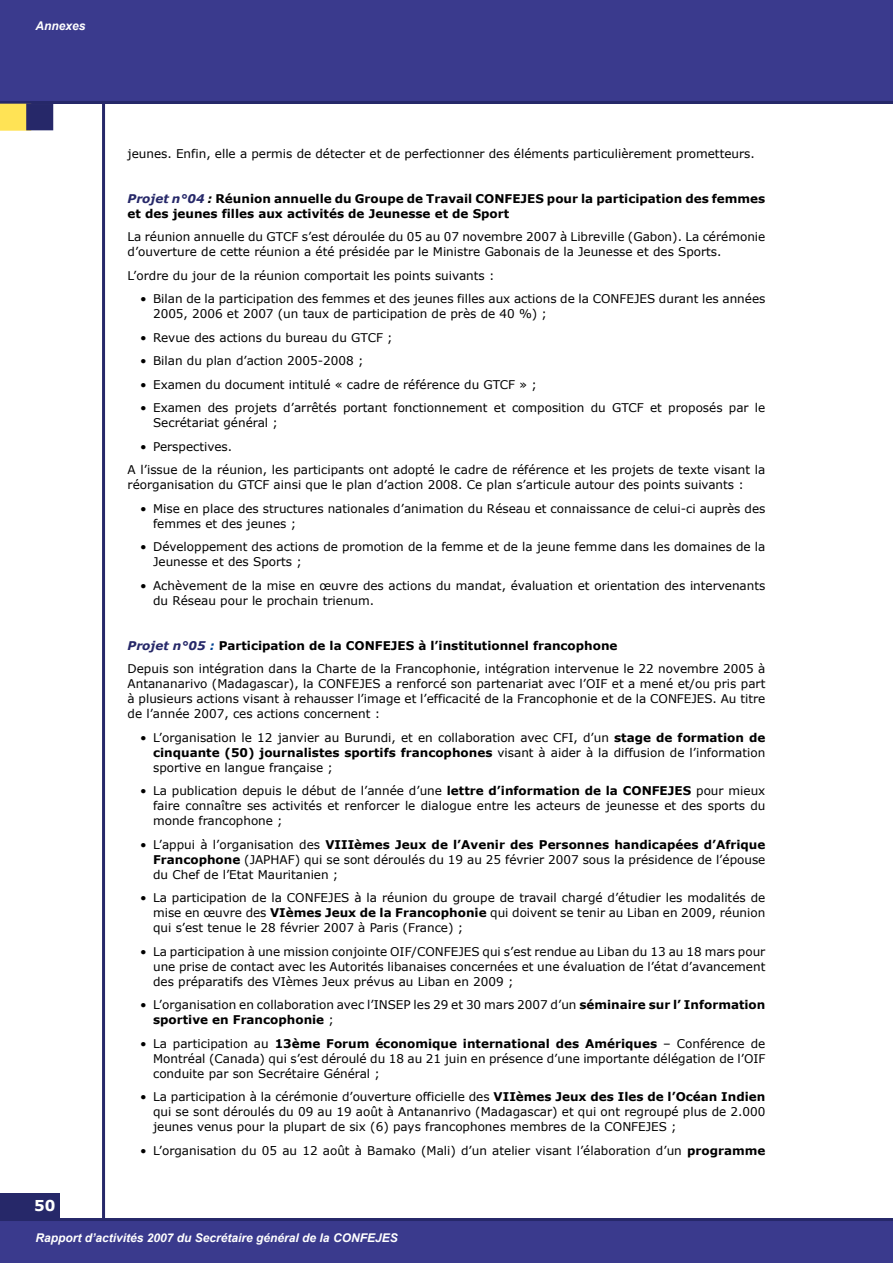
<style>
.page{position:relative;width:893px;height:1263px;background:#fff}
.page>*{position:absolute;margin:0;border:0;box-sizing:border-box;transform-origin:0 0}
.t1{font:700 15px "Verdana";color:#fff}
.t2{font:12px/15px "Verdana";color:#000}
.t3{font:700 12px/15px "Verdana";color:#000}
.t4{font:italic 700 12px "Arial";color:#fff}
.s1{font-style:italic;color:#262869}
.s2{font-style:italic}
.s3{font-weight:700;font-style:italic;color:#262869}
.s4{font-weight:700;font-style:italic;color:#004393}
.s5{font-weight:700}
</style>
<div class="page">
<div style="left:0;top:1221px;width:893px;height:42px;background:#3a3a8d"></div>
<div style="left:0;top:0;width:893px;height:102px;background:#3a3a8d"></div>
<hr style="left:0;top:101px;width:893px;height:3px;background:#262869">
<hr style="left:0;top:1218px;width:893px;height:3px;background:#262869">
<hr style="left:102px;top:102px;width:3px;height:1118px;background:#262869">
<div style="left:0;top:1193px;width:60px;height:25px;background:#262869"></div>
<div style="left:34px;top:1233px;width:373px;height:13px;background:#3a3a8d"></div>
<svg style="left:0;top:104px;width:31px;height:27px"></svg>
<div style="left:26px;top:103px;width:27px;height:27px;background:#262869;border:2px solid #262869"></div>
<p class="t4" style="left:36px;top:19px;width:52px">Annexes</p>
<p class="t1" style="left:34px;top:1196px;width:23px">50</p>
<p class="t2" style="left:128px;top:146px;width:629px">jeunes. Enfin, elle a permis de détecter et de perfectionner des éléments particulièrement prometteurs.</p>
<p class="t3" style="left:128px;top:191px;width:639px"><span class="s1">Projet n°04</span> <span class="s2">:</span> Réunion annuelle du Groupe de Travail CONFEJES pour la participation des femmes et des jeunes filles aux activités de Jeunesse et de Sport</p>
<p class="t2" style="left:128px;top:229px;width:639px">La réunion annuelle du GTCF s’est déroulée du 05 au 07 novembre 2007 à Libreville (Gabon). La cérémonie d’ouverture de cette réunion a été présidée par le Ministre Gabonais de la Jeunesse et des Sports.</p>
<p class="t2" style="left:128px;top:268px;width:368px">L’ordre du jour de la réunion comportait les points suivants :</p>
<p class="t2" style="left:153px;top:291px;width:614px;text-indent:-13px">• Bilan de la participation des femmes et des jeunes filles aux actions de la CONFEJES durant les années<br>2005, 2006 et 2007 (un taux de participation de près de 40 %) ;</p>
<p class="t2" style="left:140px;top:330px;width:254px">• Revue des actions du bureau du GTCF ;</p>
<p class="t2" style="left:140px;top:353px;width:225px">• Bilan du plan d’action 2005-2008 ;</p>
<p class="t2" style="left:140px;top:377px;width:398px">• Examen du document intitulé « cadre de référence du GTCF » ;</p>
<p class="t2" style="left:153px;top:400px;width:614px;text-indent:-13px">• Examen des projets d’arrêtés portant fonctionnement et composition du GTCF et proposés par le<br>Secrétariat général ;</p>
<p class="t2" style="left:128px;top:434px;width:639px;line-height:23.5px;text-indent:13px">• Perspectives.<br>A l’issue de la réunion, les participants ont adopté le cadre de référence et les projets de texte visant la</p>
<p class="t2" style="left:128px;top:477px;width:618px">réorganisation du GTCF ainsi que le plan d’action 2008. Ce plan s’articule autour des points suivants :</p>
<p class="t2" style="left:153px;top:501px;width:614px;text-indent:-13px">• Mise en place des structures nationales d’animation du Réseau et connaissance de celui-ci auprès des femmes et des jeunes ;</p>
<p class="t2" style="left:153px;top:539px;width:614px;text-indent:-13px">• Développement des actions de promotion de la femme et de la jeune femme dans les domaines de la<br>Jeunesse et des Sports ;</p>
<p class="t2" style="left:153px;top:578px;width:614px;text-indent:-13px">• Achèvement de la mise en œuvre des actions du mandat, évaluation et orientation des intervenants du Réseau pour le prochain trienum.</p>
<p class="t2" style="left:128px;top:633px;width:639px;line-height:23.5px"><span class="s3">Projet n°05</span> <span class="s4">:</span> <span class="s5">Participation de la CONFEJES à l’institutionnel francophone<br></span>Depuis son intégration dans la Charte de la Francophonie, intégration intervenue le 22 novembre 2005 à</p>
<p class="t2" style="left:128px;top:676px;width:639px;text-align:justify">Antananarivo (Madagascar), la CONFEJES a renforcé son partenariat avec l’OIF et a mené et/ou pris part à plusieurs actions visant à rehausser l’image et l’efficacité de la Francophonie et de la CONFEJES. Au titre de l’année 2007, ces actions concernent :</p>
<p class="t2" style="left:153px;top:729px;width:614px;text-align:justify;text-indent:-13px">• L’organisation le 12 janvier au Burundi, et en collaboration avec CFI, d’un <span class="s5">stage de formation de cinquante (50) journalistes sportifs francophones</span> visant à aider à la diffusion de l’information sportive en langue française ;</p>
<p class="t2" style="left:153px;top:783px;width:614px;text-align:justify;text-indent:-13px">• La publication depuis le début de l’année d’une <span class="s5">lettre d’information de la CONFEJES</span> pour mieux faire connaître ses activités et renforcer le dialogue entre les acteurs de jeunesse et des sports du monde francophone ;</p>
<p class="t2" style="left:153px;top:836px;width:614px;text-align:justify;text-indent:-13px">• L’appui à l’organisation des <span class="s5">VIIIèmes Jeux de l’Avenir des Personnes handicapées d’Afrique Francophone</span> (JAPHAF) qui se sont déroulés du 19 au 25 février 2007 sous la présidence de l’épouse du Chef de l’Etat Mauritanien ;</p>
<p class="t2" style="left:153px;top:890px;width:614px;text-align:justify;text-indent:-13px">• La participation de la CONFEJES à la réunion du groupe de travail chargé d’étudier les modalités de mise en œuvre des <span class="s5">VIèmes Jeux de la Francophonie</span> qui doivent se tenir au Liban en 2009, réunion qui s’est tenue le 28 février 2007 à Paris (France) ;</p>
<p class="t2" style="left:153px;top:943px;width:614px;text-align:justify;text-indent:-13px">• La participation à une mission conjointe OIF/CONFEJES qui s’est rendue au Liban du 13 au 18 mars pour une prise de contact avec les Autorités libanaises concernées et une évaluation de l’état d’avancement des préparatifs des VIèmes Jeux prévus au Liban en 2009 ;</p>
<p class="t2" style="left:153px;top:997px;width:614px;text-indent:-13px">• L’organisation en collaboration avec l’INSEP les 29 et 30 mars 2007 d’un <span class="s5">séminaire sur l’ Information sportive en Francophonie</span> ;</p>
<p class="t2" style="left:153px;top:1035px;width:614px;text-align:justify;text-indent:-13px">• La participation au <span class="s5">13ème Forum économique international des Amériques</span> – Conférence de Montréal (Canada) qui s’est déroulé du 18 au 21 juin en présence d’une importante délégation de l’OIF conduite par son Secrétaire Général ;</p>
<p class="t2" style="left:153px;top:1089px;width:614px;text-align:justify;text-indent:-13px">• La participation à la cérémonie d’ouverture officielle des <span class="s5">VIIèmes Jeux des Iles de l’Océan Indien </span>qui se sont déroulés du 09 au 19 août à Antananrivo (Madagascar) et qui ont regroupé plus de 2.000 jeunes venus pour la plupart de six (6) pays francophones membres de la CONFEJES ;</p>
<p class="t2" style="left:140px;top:1142px;width:627px">• L’organisation du 05 au 12 août à Bamako (Mali) d’un atelier visant l’élaboration d’un <span class="s5">programme</span></p>
<p class="t4" style="left:36px;top:1231px;width:364px">Rapport d’activités 2007 du Secrétaire général de la CONFEJES</p>
</div>
